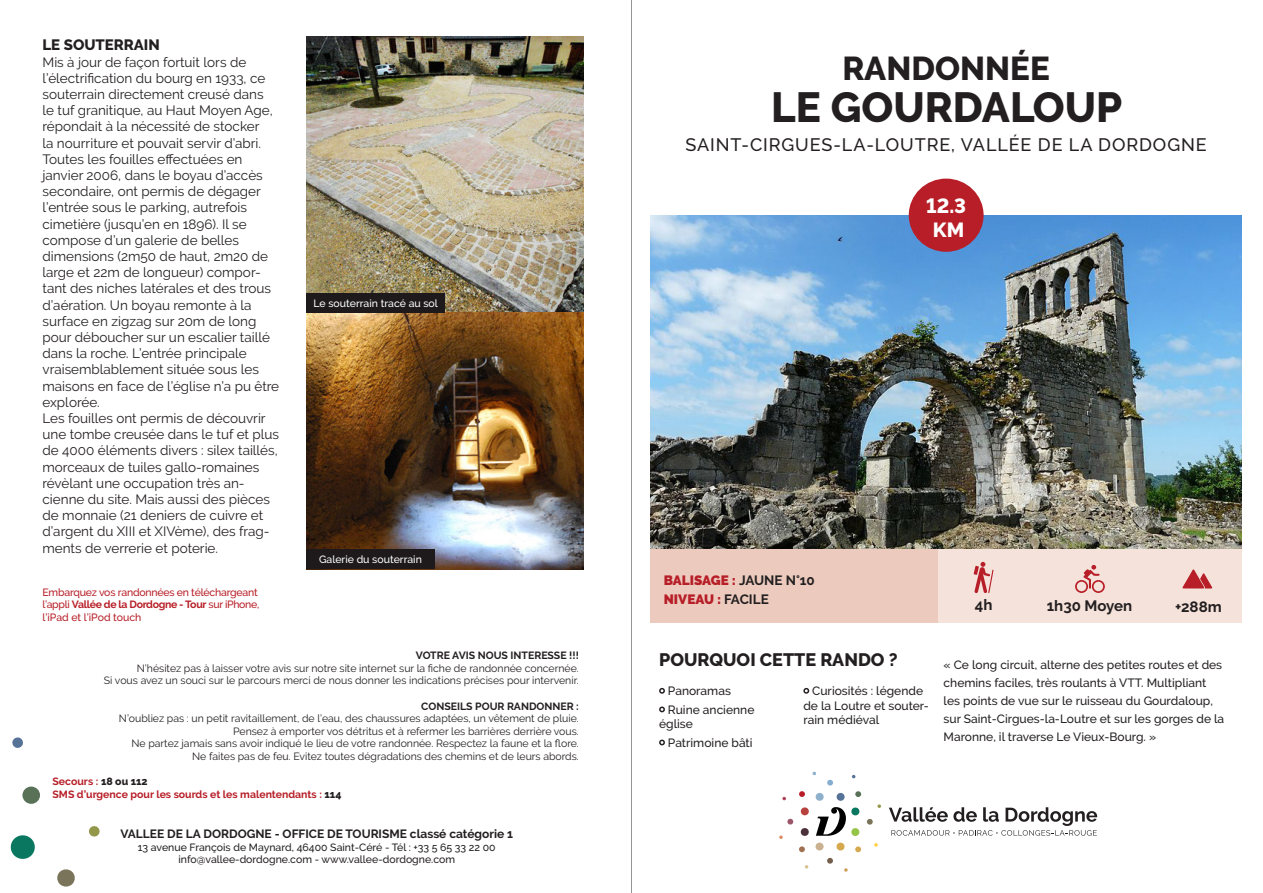
<style>
.page{position:relative;width:1263px;height:893px;background:#fff}
.page>*{position:absolute;margin:0;border:0;box-sizing:border-box;transform-origin:0 0}
.t1{font:800 42px "Raleway";color:#231f20}
.t2{font:800 33px "Raleway";color:#231f20}
.t3{font:800 20.4px "Raleway";color:#fff}
.t4{font:500 18px "Raleway";letter-spacing:.05em;color:#231f20}
.t5{font:800 18px "Raleway";color:#231f20}
.t6{font:700 15px "Raleway";color:#231f20}
.t7{font:800 15px "Raleway";color:#231f20}
.t8{font:13.5px/16.2px "Raleway";color:#231f20}
.t9{font:900 13.5px "Raleway";color:#b71e27}
.t10{font:500 12px/18px "Raleway";color:#231f20}
.t11{font:700 12px "Raleway";color:#231f20}
.t12{font:10.5px/12.6px "Raleway";color:#231f20;text-align:right}
.t13{font:500 10.5px "Raleway";color:#231f20}
.t14{font:500 10.5px/12.6px "Raleway";letter-spacing:-.02em;color:#b71e27}
.t15{font:700 10.5px "Raleway";color:#b71e27}
.t16{font:700 10.5px "Raleway";color:#231f20}
.t17{font:500 10.5px "Raleway";color:#fff}
.s1{font-weight:700;color:#231f20}
.s2{font-weight:700}
.s3{font-weight:800;color:#231f20}
</style>
<div class="page">
<div style="left:651px;top:549px;width:287px;height:74px;background:#eccbbe"></div>
<div style="left:938px;top:549px;width:304px;height:74px;background:#f5e3db"></div>
<div style="left:836px;top:793px;width:9px;height:8px;background:#577297;border-radius:50%"></div>
<svg style="left:815px;top:793px;width:9px;height:8px"></svg>
<svg style="left:836px;top:842px;width:9px;height:9px"></svg>
<div style="left:815px;top:843px;width:9px;height:7px;background:#cab290;border-radius:50%"></div>
<svg style="left:800px;top:828px;width:9px;height:8px"></svg>
<div style="left:801px;top:807px;width:8px;height:8px;background:#b7413d;border-radius:50%"></div>
<svg style="left:812px;top:771px;width:4px;height:4px"></svg>
<svg style="left:852px;top:775px;width:4px;height:3px"></svg>
<svg style="left:877px;top:804px;width:4px;height:4px"></svg>
<svg style="left:874px;top:843px;width:4px;height:4px"></svg>
<svg style="left:844px;top:868px;width:4px;height:4px"></svg>
<svg style="left:805px;top:865px;width:3px;height:4px"></svg>
<svg style="left:779px;top:835px;width:4px;height:4px"></svg>
<svg style="left:782px;top:797px;width:4px;height:3px"></svg>
<svg style="left:799px;top:791px;width:6px;height:6px"></svg>
<svg style="left:827px;top:779px;width:6px;height:7px"></svg>
<svg style="left:855px;top:791px;width:6px;height:6px"></svg>
<svg style="left:867px;top:819px;width:6px;height:6px"></svg>
<svg style="left:855px;top:846px;width:6px;height:6px"></svg>
<svg style="left:827px;top:858px;width:6px;height:6px"></svg>
<svg style="left:799px;top:846px;width:6px;height:6px"></svg>
<svg style="left:787px;top:818px;width:6px;height:7px"></svg>
<svg style="left:816px;top:807px;width:44px;height:29px"></svg>
<svg style="left:889px;top:807px;width:208px;height:29px"></svg>
<svg style="left:10px;top:835px;width:25px;height:24px"></svg>
<svg style="left:12px;top:737px;width:11px;height:11px"></svg>
<svg style="left:89px;top:826px;width:11px;height:11px"></svg>
<div style="left:22px;top:786px;width:18px;height:18px;background:#587157;border-radius:50%"></div>
<svg style="left:57px;top:869px;width:18px;height:18px"></svg>
<hr style="left:631px;top:0;width:1px;height:893px;background:#939598">
<img style="left:651px;top:215px;width:591px;height:334px">
<svg style="left:659px;top:687px;width:6px;height:7px"></svg>
<svg style="left:659px;top:706px;width:6px;height:7px"></svg>
<svg style="left:659px;top:739px;width:6px;height:7px"></svg>
<svg style="left:803px;top:687px;width:7px;height:7px"></svg>
<img style="left:306px;top:36px;width:278px;height:533px">
<div style="left:909px;top:179px;width:74px;height:73px;background:#b71e27;border-radius:50%"></div>
<svg style="left:974px;top:562px;width:19px;height:31px"></svg>
<svg style="left:1182px;top:569px;width:30px;height:19px"></svg>
<svg style="left:1075px;top:565px;width:30px;height:28px"></svg>
<div style="left:306px;top:549px;width:129px;height:20px;background:#1e1a1b"></div>
<div style="left:306px;top:293px;width:139px;height:19px;background:#1e1a1b"></div>
<p class="t7" style="left:43px;top:37px;width:119px">LE SOUTERRAIN</p>
<p class="t8" style="left:43px;top:54px;width:238px">Mis à jour de façon fortuit lors de l’électrification du bourg en 1933, ce souterrain directement creusé dans<br>le tuf granitique, au Haut Moyen Age, répondait à la nécessité de stocker<br>la nourriture et pouvait servir d’abri.<br>Toutes les fouilles effectuées en janvier 2006, dans le boyau d’accès secondaire, ont permis de dégager l’entrée sous le parking, autrefois cimetière (jusqu’en en 1896). Il se compose d’un galerie de belles dimensions (2m50 de haut, 2m20 de large et 22m de longueur) compor&shy;tant des niches latérales et des trous d’aération. Un boyau remonte à la surface en zigzag sur 20m de long pour déboucher sur un escalier taillé dans la roche. L’entrée principale vraisemblablement située sous les maisons en face de l’église n’a pu être explorée.</p>
<p class="t8" style="left:43px;top:410px;width:238px">Les fouilles ont permis de découvrir une tombe creusée dans le tuf et plus de 4000 éléments divers : silex taillés, morceaux de tuiles gallo-romaines révèlant une occupation très an&shy;cienne du site. Mais aussi des pièces de monnaie (21 deniers de cuivre et d’argent du XIII et XIVème), des frag&shy;ments de verrerie et poterie.</p>
<p class="t17" style="left:313px;top:297px;width:126px">Le souterrain tracé au sol</p>
<p class="t17" style="left:319px;top:553px;width:104px">Galerie du souterrain</p>
<p class="t2" style="left:842px;top:50px;width:209px">RANDONNÉE</p>
<p class="t1" style="left:771px;top:84px;width:352px">LE GOURDALOUP</p>
<p class="t4" style="left:686px;top:134px;width:523px">SAINT-CIRGUES-LA-LOUTRE, VALLÉE DE LA DORDOGNE</p>
<p class="t3" style="left:926px;top:194px;width:42px">12.3</p>
<p class="t3" style="left:933px;top:218px;width:33px">KM</p>
<p class="t9" style="left:664px;top:572px;width:152px">BALISAGE : <span class="s1">JAUNE N°10</span></p>
<p class="t9" style="left:664px;top:592px;width:106px">NIVEAU : <span class="s1">FACILE</span></p>
<p class="t14" style="left:43px;top:586px;width:218px">Embarquez vos randonnées en téléchargeant l’appli <span class="s2">Vallée de la Dordogne - Tour</span> sur iPhone, l’iPad et l’iPod touch</p>
<p class="t6" style="left:1047px;top:597px;width:87px">1h30 Moyen</p>
<p class="t6" style="left:975px;top:596px;width:19px">4h</p>
<p class="t6" style="left:1175px;top:598px;width:48px">+288m</p>
<p class="t16" style="left:416px;top:649px;width:164px">VOTRE AVIS NOUS INTERESSE !!!</p>
<p class="t12" style="left:104px;top:662px;width:476px">N’hésitez pas à laisser votre avis sur notre site internet sur la fiche de randonnée concernée.<br>Si vous avez un souci sur le parcours merci de nous donner les indications précises pour intervenir.</p>
<p class="t16" style="left:421px;top:700px;width:159px">CONSEILS POUR RANDONNER :</p>
<p class="t12" style="left:119px;top:712px;width:461px">N’oubliez pas : un petit ravitaillement, de l’eau, des chaussures adaptées, un vêtement de pluie.<br>Pensez à emporter vos détritus et à refermer les barrières derrière vous.<br>Ne partez jamais sans avoir indiqué le lieu de votre randonnée. Respectez la faune et la flore.<br>Ne faites pas de feu. Evitez toutes dégradations des chemins et de leurs abords.</p>
<p class="t15" style="left:53px;top:775px;width:97px">Secours : <span class="s3">18 ou 112</span></p>
<p class="t15" style="left:53px;top:788px;width:290px">SMS d’urgence pour les sourds et les malentendants : <span class="s3">114</span></p>
<p class="t11" style="left:120px;top:827px;width:394px">VALLEE DE LA DORDOGNE - OFFICE DE TOURISME classé catégorie 1</p>
<p class="t13" style="left:138px;top:841px;width:359px">13 avenue François de Maynard, 46400 Saint-Céré - Tél : +33 5 65 33 22 00</p>
<p class="t13" style="left:178px;top:854px;width:278px">info@vallee-dordogne.com - www.vallee-dordogne.com</p>
<p class="t5" style="left:659px;top:650px;width:240px">POURQUOI CETTE RANDO ?</p>
<p class="t10" style="left:668px;top:682px;width:64px">Panoramas</p>
<p class="t10" style="left:659px;top:702px;width:97px;line-height:14.4px;text-indent:9px">Ruine ancienne église</p>
<p class="t10" style="left:668px;top:734px;width:86px">Patrimoine bâti</p>
<p class="t10" style="left:803px;top:684px;width:127px;line-height:14.4px;text-indent:9px">Curiosités : légende de la Loutre et souter&shy;rain médiéval</p>
<p class="t10" style="left:943px;top:656px;width:282px">« Ce long circuit, alterne des petites routes et des chemins faciles, très roulants à VTT. Multipliant les points de vue sur le ruisseau du Gourdaloup, sur Saint-Cirgues-la-Loutre et sur les gorges de la Maronne, il traverse Le Vieux-Bourg. »</p>
</div>
